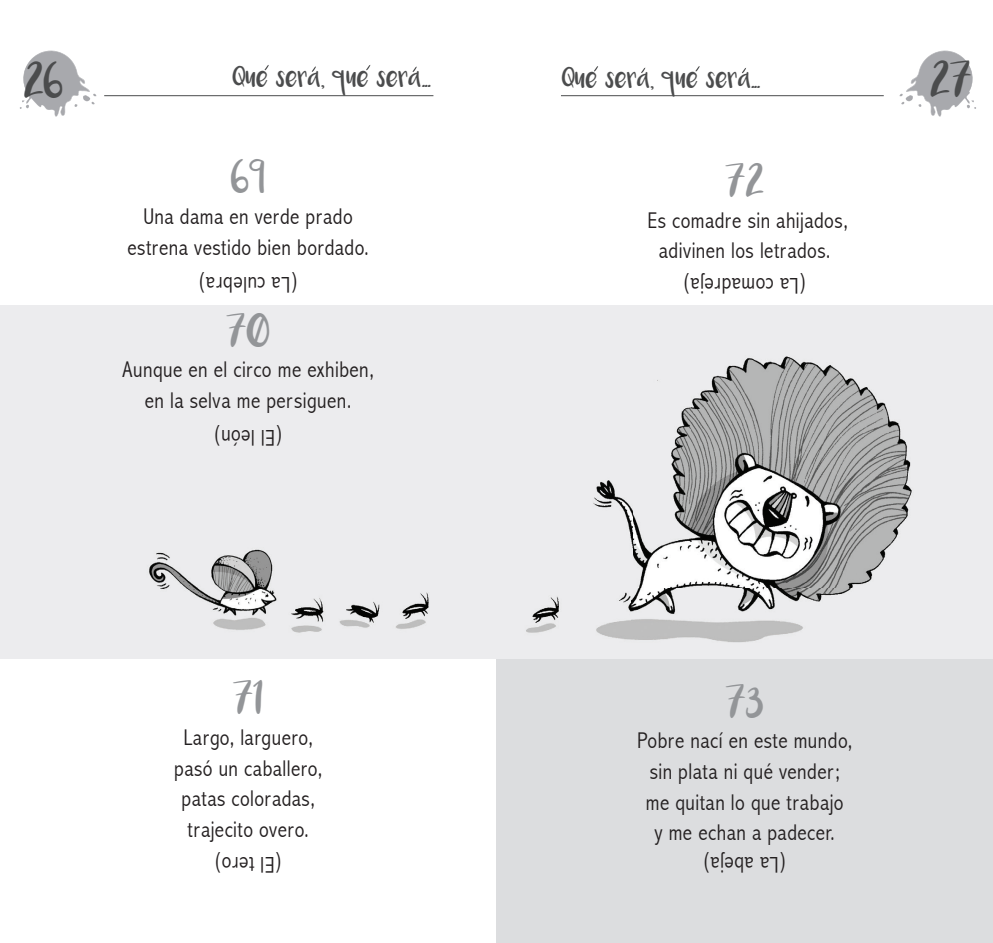
<style>
.page{position:relative;width:993px;height:943px;background:#fff}
.page>*{position:absolute;margin:0;border:0;box-sizing:border-box;transform-origin:0 0}
.t1{font:24.5px "Luna";color:#4b4c4d}
.t2{font:300 condensed 22.75px/30.6px "Abadi";letter-spacing:.02em;color:#231f20;text-align:center}
.t3{font:22.75px "Luna";letter-spacing:.02em;color:#939598}
.t4{font:15.75px "Luna";color:#4b4c4d}
</style>
<div class="page">
<svg style="left:20px;top:51px;width:76px;height:66px"></svg>
<svg style="left:899px;top:51px;width:76px;height:66px"></svg>
<hr style="left:104px;top:95px;width:329px;height:1px;background:#4b4c4d">
<hr style="left:560px;top:95px;width:323px;height:1px;background:#4b4c4d">
<svg style="left:264px;top:65px;width:5px;height:6px"></svg>
<svg style="left:312px;top:66px;width:4px;height:6px"></svg>
<svg style="left:366px;top:65px;width:5px;height:6px"></svg>
<svg style="left:412px;top:66px;width:5px;height:6px"></svg>
<svg style="left:594px;top:66px;width:4px;height:6px"></svg>
<svg style="left:641px;top:67px;width:5px;height:6px"></svg>
<svg style="left:695px;top:66px;width:5px;height:6px"></svg>
<svg style="left:742px;top:68px;width:4px;height:6px"></svg>
<div style="left:496px;top:658px;width:496px;height:285px;background:#dcdddf"></div>
<div style="left:0;top:305px;width:992px;height:353px;background:#ececee"></div>
<img style="left:526px;top:356px;width:386px;height:287px">
<img style="left:149px;top:549px;width:280px;height:84px">
<p class="t1" style="left:25px;top:75px;width:40px">26</p>
<p class="t4" style="left:233px;top:72px;width:199px">QUE SERA, QUE SERA...</p>
<p class="t4" style="left:562px;top:73px;width:199px">QUE SERA, QUE SERA...</p>
<p class="t1" style="left:930px;top:75px;width:42px">27</p>
<p class="t3" style="left:231px;top:172px;width:35px">69</p>
<p class="t2" style="left:127px;top:201px;width:243px">Una dama en verde prado estrena vestido bien bordado.</p>
<p class="t2" style="left:298px;top:300px;width:101px;rotate:-180deg">(La culebra)</p>
<p class="t3" style="left:226px;top:325px;width:45px">70</p>
<p class="t2" style="left:122px;top:354px;width:253px">Aunque en el circo me exhiben, en la selva me persiguen.</p>
<p class="t2" style="left:283px;top:452px;width:71px;rotate:-180deg">(El león)</p>
<p class="t3" style="left:233px;top:693px;width:32px">71</p>
<p class="t2" style="left:174px;top:722px;width:149px">Largo, larguero, pasó un caballero, patas coloradas, trajecito overo.</p>
<p class="t2" style="left:282px;top:879px;width:69px;rotate:-180deg">(El tero)</p>
<p class="t3" style="left:725px;top:176px;width:40px">72</p>
<p class="t2" style="left:647px;top:205px;width:202px">Es comadre sin ahijados, adivinen los letrados.</p>
<p class="t2" style="left:806px;top:301px;width:125px;rotate:-180deg">(La comadreja)</p>
<p class="t3" style="left:725px;top:696px;width:40px">73</p>
<p class="t2" style="left:637px;top:725px;width:217px">Pobre nací en este mundo, sin plata ni qué vender; me quitan lo que trabajo<br>y me echan a padecer.</p>
<p class="t2" style="left:786px;top:879px;width:85px;rotate:-180deg">(La abeja)</p>
</div>
